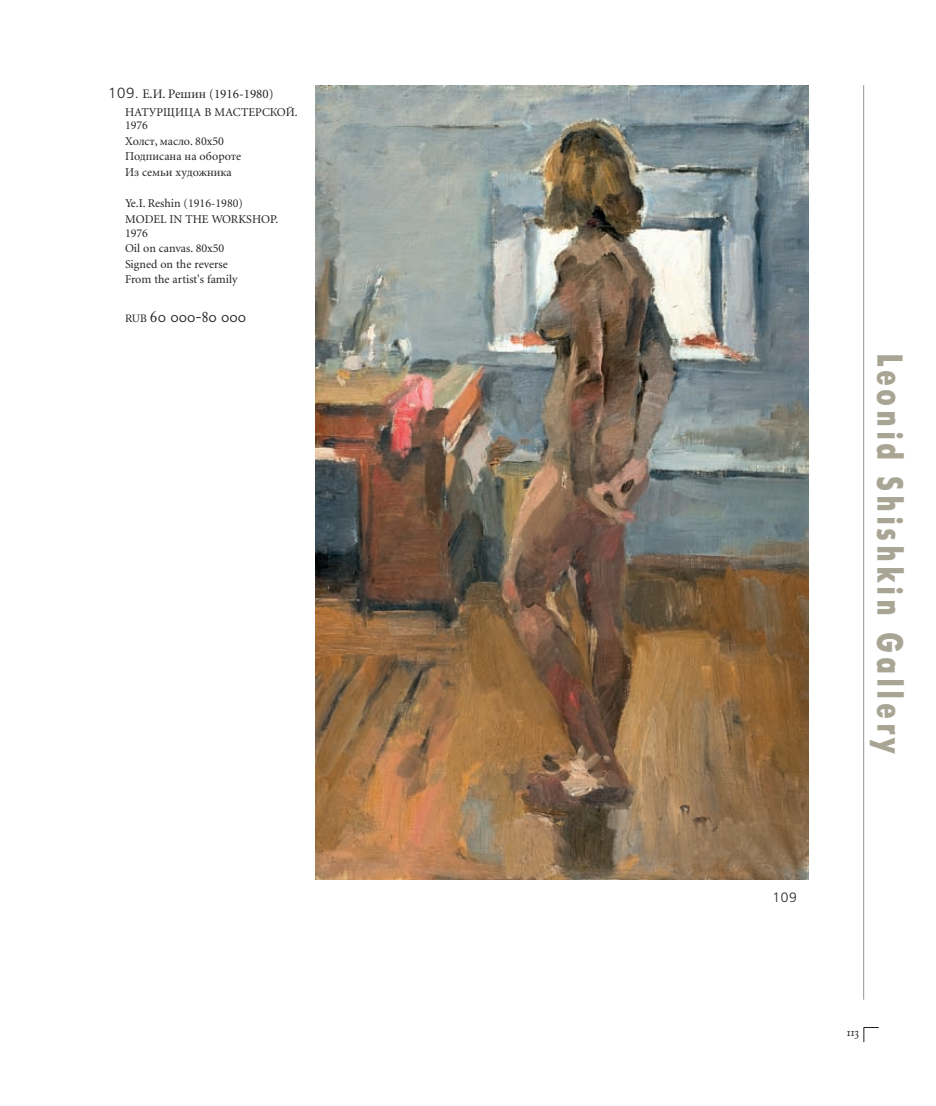
<style>
.page{position:relative;width:936px;height:1106px;background:#fff}
.page>*{position:absolute;margin:0;border:0;box-sizing:border-box;transform-origin:0 0}
.t1{font:36px "Futura Futuris X Cond C";letter-spacing:.1em;color:#a8a595}
.t2{font:16.5px "Adobe Caslon Regular SC";color:#231f20;scale:.95 1}
.t3{font:13.5px "Free Set C";color:#231f20}
.t4{font:13.05px "Minion CYR";color:#231f20}
.t5{font:12px/15.6px "Minion CYR";color:#231f20}
.t6{font:12px "Adobe Caslon Regular SC";color:#231f20}
.s1{font-family:"Free Set C";font-size:14.7px}
.s2{font-size:10.5px}
</style>
<div class="page">
<hr style="left:863px;top:85px;width:1px;height:914px;background:#939598">
<svg style="left:863px;top:1027px;width:15px;height:15px"></svg>
<img style="left:315px;top:85px;width:493px;height:794px">
<p class="t4" style="left:108px;top:86px;width:167px"><span class="s1">109.</span> Е.И. Решин (1916-1980)</p>
<p class="t5" style="left:125px;top:105px;width:174px;line-height:13.5px">НАТУРЩИЦА В МАСТЕРСКОЙ.<br>1976</p>
<p class="t5" style="left:125px;top:133px;width:118px">Холст, масло. 80х50<br>Подписана на обороте<br>Из семьи художника</p>
<p class="t5" style="left:125px;top:196px;width:155px">Ye.I. Reshin (1916-1980)<br>MODEL IN THE WORKSHOP.</p>
<p class="t5" style="left:125px;top:225px;width:114px">1976<br>Oil on canvas. 80x50<br>Signed on the reverse<br>From the artist's family</p>
<h2 class="t2" style="left:125px;top:307px;width:129px"><span class="s2">RUB</span> 60 000-80 000</h2>
<h1 class="t1" style="left:909px;top:352px;width:403px;rotate:90deg">Leonid Shishkin Gallery</h1>
<p class="t3" style="left:772px;top:890px;width:26px">109</p>
<p class="t6" style="left:846px;top:1024px;width:14px">113</p>
</div>
